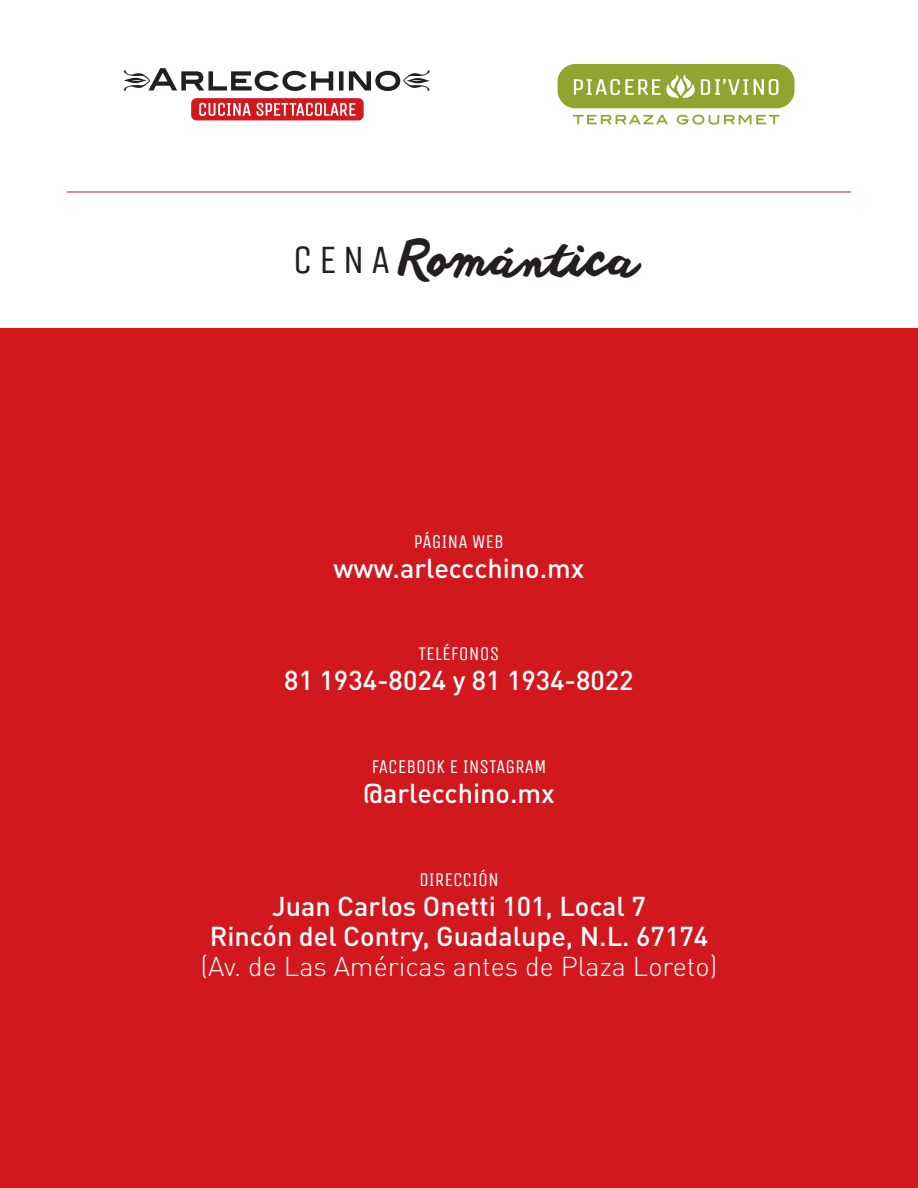
<style>
.page{position:relative;width:918px;height:1188px;background:#fff}
.page>*{position:absolute;margin:0;border:0;box-sizing:border-box;transform-origin:0 0}
.t1{font:47.55px "anothershabby";letter-spacing:.01em;color:#231f20}
.t2{font:500 27px/30px "DIN Pro";color:#fff;text-align:center}
.t3{font:300 27px "DIN Pro";color:#fff}
.t4{font:19.5px "Unica One";color:#fff}
.s1{font-family:"Unica One";font-size:40.35px}
</style>
<div class="page">
<div style="left:0;top:329px;width:918px;height:859px;background:#d2181f"></div>
<hr style="left:67px;top:192px;width:784px;height:1px;background:#ce171e">
<svg style="left:339px;top:71px;width:4px;height:20px"></svg>
<svg style="left:123px;top:68px;width:210px;height:23px"></svg>
<svg style="left:349px;top:70px;width:81px;height:21px"></svg>
<div style="left:191px;top:98px;width:173px;height:22px;background:#d2181f;border-radius:5px"></div>
<svg style="left:199px;top:103px;width:52px;height:13px"></svg>
<svg style="left:257px;top:103px;width:99px;height:13px"></svg>
<div style="left:558px;top:64px;width:237px;height:44px;background:#90a530;border-radius:18px"></div>
<svg style="left:701px;top:79px;width:47px;height:16px"></svg>
<svg style="left:754px;top:79px;width:24px;height:16px"></svg>
<svg style="left:574px;top:74px;width:121px;height:24px"></svg>
<svg style="left:573px;top:115px;width:95px;height:9px"></svg>
<svg style="left:677px;top:115px;width:102px;height:10px"></svg>
<h1 class="t1" style="left:293px;top:232px;width:349px"><span class="s1">CENA</span> Romántica</h1>
<p class="t4" style="left:414px;top:530px;width:92px">PÁGINA WEB</p>
<p class="t2" style="left:334px;top:550px;width:252px">www.arleccchino.mx</p>
<p class="t4" style="left:419px;top:643px;width:82px">TELÉFONOS</p>
<p class="t2" style="left:284px;top:663px;width:351px">81 1934-8024 y 81 1934-8022</p>
<p class="t4" style="left:372px;top:755px;width:176px">FACEBOOK E INSTAGRAM</p>
<p class="t2" style="left:363px;top:775px;width:193px">@arlecchino.mx</p>
<p class="t4" style="left:419px;top:868px;width:81px">DIRECCIÓN</p>
<p class="t2" style="left:210px;top:888px;width:500px">Juan Carlos Onetti 101, Local 7<br>Rincón del Contry, Guadalupe, N.L. 67174</p>
<p class="t3" style="left:201px;top:945px;width:518px">(Av. de Las Américas antes de Plaza Loreto)</p>
</div>
